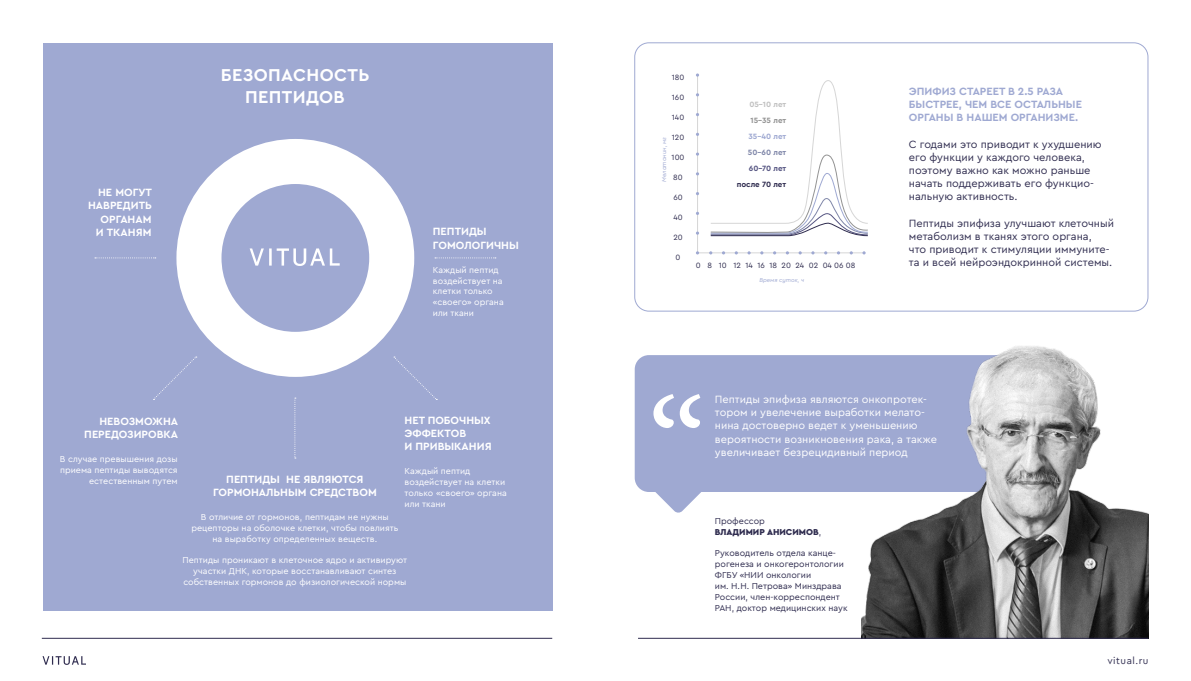
<style>
.page{position:relative;width:1191px;height:681px;background:#fff}
.page>*{position:absolute;margin:0;border:0;box-sizing:border-box;transform-origin:0 0}
.t1{font:700 18px/21.6px "Cera Pro";letter-spacing:.02em;color:#fff;text-align:center}
.t2{font:11px/13.2px "Cera Pro";color:#2f2c4f}
.t3{font:11px/13.2px "Cera Pro";color:#fff}
.t4{font:700 11px/13.2px "Cera Pro";color:#fff;text-align:right}
.t5{font:700 11px/13.2px "Cera Pro";color:#9fa9d2}
.t6{font:10px "Cera CY";letter-spacing:.05em;color:#2f2c4f}
.t7{font:9px/10.8px "Cera Pro";color:#fff}
.t8{font:9px/10.8px "Cera Pro";color:#2f2c4f}
.t9{font:900 9px/10.8px "Cera Pro";color:#2f2c4f}
.t10{font:8px "Cera Pro";color:#2f2c4f}
.t11{font:700 8px "Cera Pro";color:#2f2c4f}
.t12{font:700 8px "Cera Pro";color:#c0c0c0}
.t13{font:700 8px "Cera Pro";color:#939393}
.t14{font:700 8px "Cera Pro";color:#9fa9d2}
.t15{font:700 8px "Cera Pro";color:#8087a9}
.t16{font:700 8px "Cera Pro";letter-spacing:-.005em;color:#565582}
.t17{font:italic 6px "Cera Pro";color:#9fa9d2}
.s1{font-weight:400}
</style>
<div class="page">
<div style="left:634px;top:43px;width:514px;height:268px;border:1px solid #9fa9d2;border-radius:14px"></div>
<div style="left:43px;top:43px;width:509px;height:567px;background:#9fa9d2"></div>
<hr style="left:42px;top:638px;width:510px;height:1px;background:#2f2c4f">
<svg style="left:43px;top:656px;width:43px;height:8px"></svg>
<div style="left:176px;top:139px;width:238px;height:238px;background:#fff;border-radius:50%"></div>
<div style="left:221px;top:184px;width:148px;height:148px;background:#9fa9d2;border-radius:50%"></div>
<svg style="left:153px;top:356px;width:44px;height:44px"></svg>
<svg style="left:394px;top:356px;width:43px;height:44px"></svg>
<svg style="left:294px;top:397px;width:2px;height:61px"></svg>
<svg style="left:435px;top:257px;width:61px;height:1px"></svg>
<svg style="left:95px;top:257px;width:61px;height:1px"></svg>
<svg style="left:250px;top:248px;width:90px;height:18px"></svg>
<svg style="left:696px;top:73px;width:172px;height:181px"></svg>
<div style="left:634px;top:355px;width:389px;height:137px;background:#9fa9d2;border-radius:14px"></div>
<svg style="left:653px;top:394px;width:47px;height:34px"></svg>
<img style="left:861px;top:346px;width:287px;height:292px">
<svg style="left:655px;top:492px;width:46px;height:21px"></svg>
<hr style="left:638px;top:638px;width:510px;height:1px;background:#2f2c4f">
<p class="t4" style="left:88px;top:185px;width:65px">НЕ МОГУТ<br>НАВРЕДИТЬ<br>ОРГАНАМ<br>И ТКАНЯМ</p>
<h1 class="t1" style="left:221px;top:64px;width:150px">БЕЗОПАСНОСТЬ<br>ПЕПТИДОВ</h1>
<p class="t4" style="left:433px;top:224px;width:87px;text-align:left">ПЕПТИДЫ<br>ГОМОЛОГИЧНЫ</p>
<p class="t7" style="left:433px;top:264px;width:72px">Каждый пептид воздействует на клетки только «своего» органа или ткани</p>
<p class="t4" style="left:404px;top:413px;width:89px;text-align:left">НЕТ ПОБОЧНЫХ<br>ЭФФЕКТОВ<br>И ПРИВЫКАНИЯ</p>
<p class="t7" style="left:404px;top:465px;width:104px">Каждый пептид воздействует на клетки только «своего» органа или ткани</p>
<p class="t4" style="left:84px;top:414px;width:95px">НЕВОЗМОЖНА<br>ПЕРЕДОЗИРОВКА</p>
<p class="t7" style="left:60px;top:453px;width:119px;text-align:right">В случае превышения дозы приема пептиды выводятся естественным путем</p>
<p class="t4" style="left:213px;top:472px;width:165px;text-align:center">ПЕПТИДЫ НЕ ЯВЛЯЮТСЯ<br>ГОРМОНАЛЬНЫМ СРЕДСТВОМ</p>
<p class="t7" style="left:191px;top:511px;width:208px;text-align:center">В отличие от гормонов, пептидам не нужны рецепторы на оболочке клетки, чтобы повлиять на выработку определенных веществ.</p>
<p class="t7" style="left:183px;top:554px;width:226px;text-align:center">Пептиды проникают в клеточное ядро и активируют участки ДНК, которые восстанавливают синтез собственных гормонов до физиологической нормы</p>
<p class="t10" style="left:672px;top:72px;width:14px">180</p>
<p class="t10" style="left:672px;top:92px;width:14px">160</p>
<p class="t10" style="left:672px;top:112px;width:14px">140</p>
<p class="t10" style="left:672px;top:132px;width:14px">120</p>
<p class="t10" style="left:671px;top:152px;width:14px">100</p>
<p class="t10" style="left:673px;top:172px;width:11px">80</p>
<p class="t10" style="left:673px;top:192px;width:11px">60</p>
<p class="t10" style="left:673px;top:212px;width:11px">40</p>
<p class="t10" style="left:673px;top:232px;width:11px">20</p>
<p class="t10" style="left:675px;top:252px;width:6px">0</p>
<p class="t17" style="left:660px;top:181px;width:46px;rotate:-90deg">Мелатонин, мг</p>
<p class="t12" style="left:749px;top:99px;width:38px">05-10 лет</p>
<p class="t13" style="left:750px;top:115px;width:37px">15-35 лет</p>
<p class="t14" style="left:748px;top:131px;width:39px">35-40 лет</p>
<p class="t15" style="left:748px;top:147px;width:40px">50-60 лет</p>
<p class="t16" style="left:749px;top:163px;width:39px">60-70 лет</p>
<p class="t11" style="left:736px;top:179px;width:51px">после 70 лет</p>
<p class="t10" style="left:696px;top:260px;width:161px">0 8 10 12 14 16 18 20 24 02 04 06 08</p>
<p class="t17" style="left:759px;top:276px;width:46px">Время суток, ч</p>
<p class="t5" style="left:909px;top:84px;width:174px">ЭПИФИЗ СТАРЕЕТ В 2.5 РАЗА<br>БЫСТРЕЕ, ЧЕМ ВСЕ ОСТАЛЬНЫЕ<br>ОРГАНЫ В НАШЕМ ОРГАНИЗМЕ.</p>
<p class="t2" style="left:909px;top:137px;width:194px">С годами это приводит к ухудшению его функции у каждого человека, поэтому важно как можно раньше начать поддерживать его функцио&shy;нальную активность.</p>
<p class="t2" style="left:909px;top:216px;width:207px">Пептиды эпифиза улучшают клеточный метаболизм в тканях этого органа,<br>что приводит к стимуляции иммуните&shy;та и всей нейроэндокринной системы.</p>
<p class="t3" style="left:715px;top:392px;width:224px">Пептиды эпифиза являются онкопротек&shy;тором и увелечение выработки мелато&shy;нина достоверно ведет к уменьшению вероятности возникновения рака, а также увеличивает безрецидивный период</p>
<p class="t9" style="left:715px;top:515px;width:108px"><span class="s1">Профессор<br></span>ВЛАДИМИР АНИСИМОВ<span class="s1">,</span></p>
<p class="t8" style="left:715px;top:547px;width:134px">Руководитель отдела канце&shy;рогенеза и онкогеронтологии<br>ФГБУ «НИИ онкологии<br>им. Н.Н. Петрова» Минздрава<br>России, член-корреспондент<br>РАН, доктор медицинских наук</p>
<p class="t6" style="left:1107px;top:653px;width:43px">vitual.ru</p>
</div>
